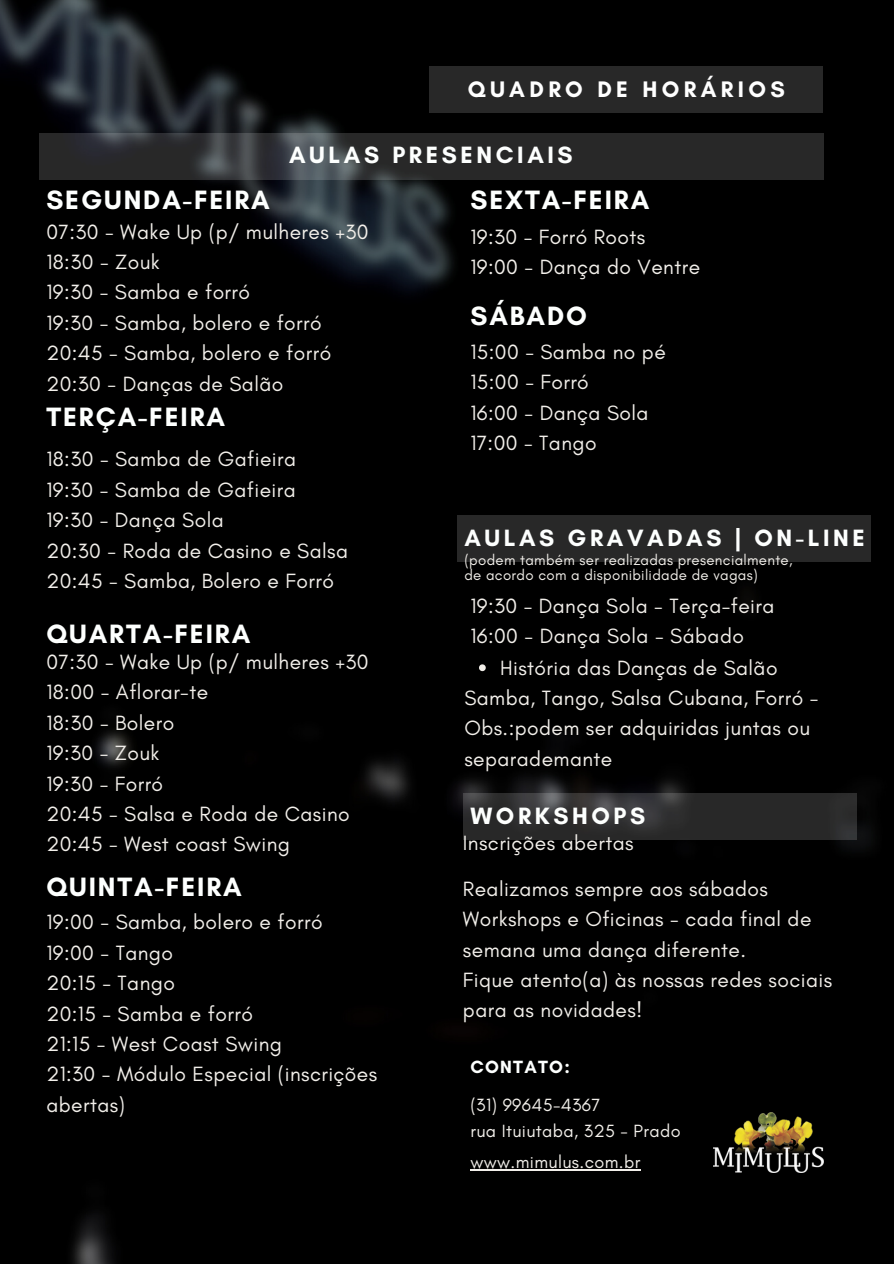
<style>
.page{position:relative;width:894px;height:1264px;background:#fff}
.page>*{position:absolute;margin:0;border:0;box-sizing:border-box;transform-origin:0 0}
.t1{font:700 27px "Glacial Indifference";letter-spacing:.07em;color:#fdfffe}
.t2{font:700 24px "Glacial Indifference";letter-spacing:.15em;color:#fdfffe}
.t3{font:700 22.95px "Glacial Indifference";letter-spacing:.19em;color:#fff}
.t4{font:21px/30.5px "Glacial Indifference";letter-spacing:.02em;color:#f2efea}
.t5{font:18px/26px "Glacial Indifference";letter-spacing:.02em;color:#f2efea}
.t6{font:700 18px "Glacial Indifference";letter-spacing:.07em;color:#fdfffe}
.t7{font:15px/14.7px "Glacial Indifference";letter-spacing:.02em;color:#f2efea}
</style>
<div class="page">
<div style="left:0;top:0;width:893px;height:1263px;background:#000"></div>
<img style="left:713px;top:1112px;width:109px;height:60px">
<hr style="left:470px;top:1169px;width:170px;height:1px;background:#f2efea">
<div style="left:429px;top:66px;width:393px;height:46px;background:#282828"></div>
<svg style="left:39px;top:133px;width:784px;height:46px;background:#2e2f31"></svg>
<div style="left:456px;top:515px;width:414px;height:46px;background:#282828"></div>
<svg style="left:463px;top:793px;width:392px;height:46px;background:#2f2f2f"></svg>
<svg style="left:479px;top:664px;width:6px;height:7px"></svg>
<p class="t3" style="left:467px;top:75px;width:318px">QUADRO DE HORÁRIOS</p>
<p class="t2" style="left:289px;top:141px;width:285px">AULAS PRESENCIAIS</p>
<p class="t1" style="left:46px;top:183px;width:225px">SEGUNDA-FEIRA</p>
<p class="t4" style="left:46px;top:216px;width:323px">07:30 - Wake Up (p/ mulheres +30<br>18:30 - Zouk<br>19:30 - Samba e forró<br>19:30 - Samba, bolero e forró<br>20:45 - Samba, bolero e forró<br>20:30 - Danças de Salão</p>
<p class="t1" style="left:46px;top:401px;width:180px">TERÇA-FEIRA</p>
<p class="t4" style="left:46px;top:444px;width:303px">18:30 - Samba de Gafieira<br>19:30 - Samba de Gafieira<br>19:30 - Dança Sola<br>20:30 - Roda de Casino e Salsa<br>20:45 - Samba, Bolero e Forró</p>
<p class="t1" style="left:46px;top:617px;width:205px">QUARTA-FEIRA</p>
<p class="t4" style="left:46px;top:646px;width:323px">07:30 - Wake Up (p/ mulheres +30<br>18:00 - Aflorar-te<br>18:30 - Bolero<br>19:30 - Zouk<br>19:30 - Forró<br>20:45 - Salsa e Roda de Casino<br>20:45 - West coast Swing</p>
<p class="t1" style="left:46px;top:870px;width:197px">QUINTA-FEIRA</p>
<p class="t4" style="left:46px;top:906px;width:332px">19:00 - Samba, bolero e forró<br>19:00 - Tango<br>20:15 - Tango<br>20:15 - Samba e forró<br>21:15 - West Coast Swing<br>21:30 - Módulo Especial (inscrições abertas)</p>
<p class="t1" style="left:470px;top:183px;width:180px">SEXTA-FEIRA</p>
<p class="t4" style="left:470px;top:221px;width:231px">19:30 - Forró Roots<br>19:00 - Dança do Ventre</p>
<p class="t1" style="left:470px;top:299px;width:118px">SÁBADO</p>
<p class="t4" style="left:470px;top:336px;width:197px">15:00 - Samba no pé<br>15:00 - Forró<br>16:00 - Dança Sola<br>17:00 - Tango</p>
<p class="t2" style="left:464px;top:523px;width:402px">AULAS GRAVADAS | ON-LINE</p>
<p class="t7" style="left:464px;top:552px;width:329px">(podem também ser realizadas presencialmente, de acordo com a disponibilidade de vagas)</p>
<p class="t4" style="left:470px;top:590px;width:305px">19:30 - Dança Sola - Terça-feira<br>16:00 - Dança Sola - Sábado</p>
<p class="t4" style="left:464px;top:652px;width:355px;text-indent:36px">História das Danças de Salão<br>Samba, Tango, Salsa Cubana, Forró -<br>Obs.:podem ser adquiridas juntas ou separademante</p>
<p class="t2" style="left:470px;top:801px;width:176px">WORKSHOPS</p>
<p class="t4" style="left:463px;top:827px;width:172px">Inscrições abertas</p>
<p class="t4" style="left:463px;top:873px;width:370px">Realizamos sempre aos sábados<br>Workshops e Oficinas - cada final de semana uma dança diferente.<br>Fique atento(a) às nossas redes sociais para as novidades!</p>
<p class="t6" style="left:470px;top:1055px;width:101px">CONTATO:</p>
<p class="t5" style="left:470px;top:1091px;width:212px">(31) 99645-4367<br>rua Ituiutaba, 325 - Prado</p>
<p class="t5" style="left:470px;top:1148px;width:171px">www.mimulus.com.br</p>
</div>
